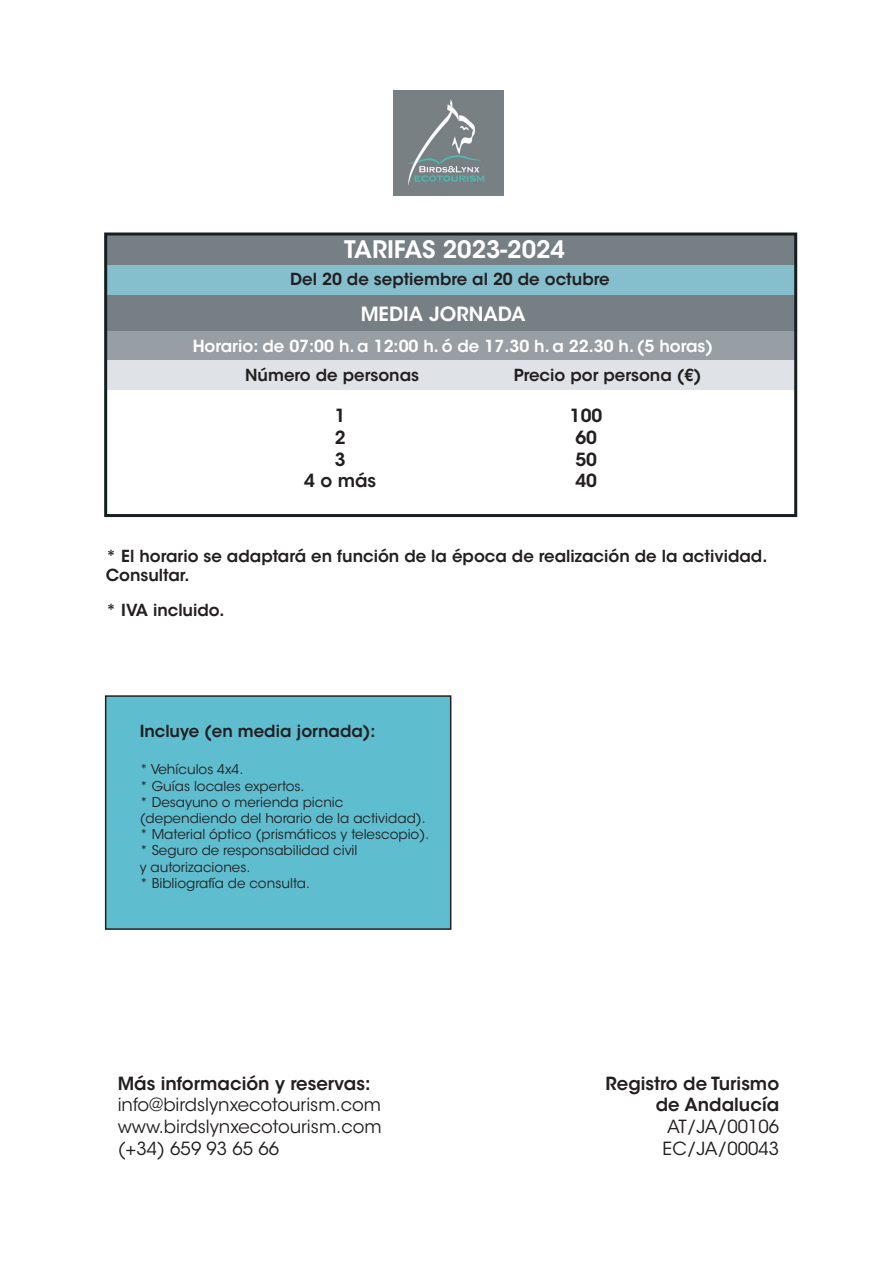
<style>
.page{position:relative;width:893px;height:1263px;background:#fff}
.page>*{position:absolute;margin:0;border:0;box-sizing:border-box;transform-origin:0 0}
.t1{font:600 24px "ITC Avant Garde Std";color:#fff}
.t2{font:600 19.5px "ITC Avant Garde Std";color:#fff}
.t3{font:18px/21.6px "ITC Avant Garde Std";color:#231f20;text-align:justify}
.t4{font:600 18px/21.6px "ITC Avant Garde Std";color:#231f20;text-align:center}
.t5{font:600 16.5px/19.8px "ITC Avant Garde Std";color:#231f20}
.t6{font:600 16.5px "ITC Avant Garde Std";color:#fff}
.t7{font:13.5px/16.2px "ITC Avant Garde Std";color:#231f20}
</style>
<div class="page">
<div style="left:105px;top:695px;width:346px;height:235px;background:#5ebed0;border:2px solid #231f20"></div>
<img style="left:394px;top:90px;width:110px;height:105px">
<div style="left:106px;top:234px;width:690px;height:31px;background:#767f83"></div>
<div style="left:106px;top:265px;width:690px;height:30px;background:#85becd"></div>
<div style="left:106px;top:295px;width:690px;height:37px;background:#767f83"></div>
<div style="left:106px;top:331px;width:690px;height:29px;background:#979ea4"></div>
<div style="left:106px;top:360px;width:690px;height:30px;background:#dfe2e7"></div>
<div style="left:104px;top:232px;width:693px;height:285px;border:3px solid #161f1f"></div>
<h1 class="t1" style="left:344px;top:234px;width:222px">TARIFAS 2023-2024</h1>
<p class="t5" style="left:290px;top:269px;width:321px">Del 20 de septiembre al 20 de octubre</p>
<h2 class="t2" style="left:361px;top:301px;width:166px">MEDIA JORNADA</h2>
<p class="t6" style="left:193px;top:336px;width:522px">Horario: de 07:00 h. a 12:00 h. ó de 17.30 h. a 22.30 h. (5 horas)</p>
<p class="t5" style="left:245px;top:365px;width:175px">Número de personas</p>
<p class="t5" style="left:514px;top:365px;width:189px">Precio por persona (€)</p>
<h3 class="t4" style="left:304px;top:405px;width:74px">1<br>2<br>3<br>4 o más</h3>
<h3 class="t4" style="left:570px;top:405px;width:34px">100<br>60<br>50<br>40</h3>
<p class="t5" style="left:106px;top:546px;width:663px">* El horario se adaptará en función de la época de realización de la actividad.<br>Consultar.</p>
<p class="t5" style="left:106px;top:600px;width:120px">* IVA incluido.</p>
<p class="t5" style="left:140px;top:721px;width:237px">Incluye (en media jornada):</p>
<p class="t7" style="left:140px;top:761px;width:291px">* Vehículos 4x4.<br>* Guías locales expertos.<br>* Desayuno o merienda picnic (dependiendo del horario de la actividad). * Material óptico (prismáticos y telescopio). * Seguro de responsabilidad civil<br>y autorizaciones.<br>* Bibliografía de consulta.</p>
<h3 class="t4" style="left:118px;top:1072px;width:254px">Más información y reservas:</h3>
<h3 class="t3" style="left:118px;top:1094px;width:265px">info@birdslynxecotourism.com www.birdslynxecotourism.com (+34) 659 93 65 66</h3>
<h3 class="t4" style="left:605px;top:1072px;width:175px;text-align:right">Registro de Turismo de Andalucía</h3>
<h3 class="t3" style="left:663px;top:1116px;width:118px">AT/JA/00106<br>EC/JA/00043</h3>
</div>
